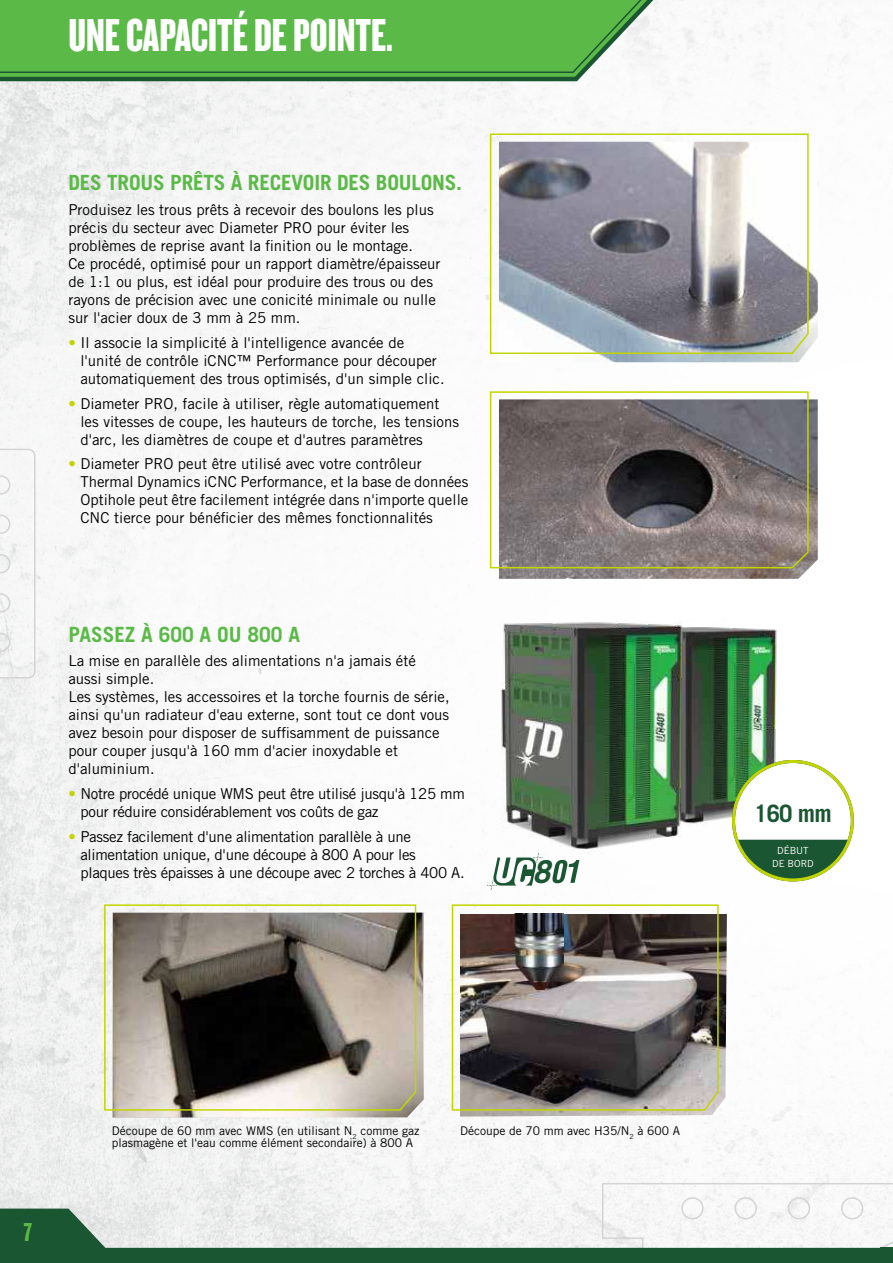
<style>
.page{position:relative;width:893px;height:1263px;background:#fff}
.page>*{position:absolute;margin:0;border:0;box-sizing:border-box;transform-origin:0 0}
.t1{font:48px "Knockout HTF68 Full Featherwt";color:#fff}
.t2{font:italic 700 31.5px "Trade Gothic LT Std";color:#1a5632}
.t3{font:27px "Knockout HTF68 Full Featherwt";color:#5bba47}
.t4{font:700 24px "Trade Gothic LT Std";color:#1a5632}
.t5{font:700 21px "Trade Gothic LT Std";letter-spacing:-.01em;color:#5bba47}
.t6{font:15px/18px "Trade Gothic LT Std";color:#000}
.t7{font:15px/18px "Trade Gothic LT Std";letter-spacing:-.02em;color:#000}
.t8{font:12px/12px "Trade Gothic LT Std";color:#000}
.t9{font:9.75px/12.9px "Trade Gothic LT Std";color:#fff;text-align:center}
.s1{color:#c2d500}
</style>
<div class="page">
<img style="left:0;top:0;width:892px;height:1208px">
<svg style="left:601px;top:1182px;width:292px;height:26px"></svg>
<svg style="left:0;top:448px;width:36px;height:231px"></svg>
<svg style="left:0;top:1208px;width:893px;height:55px"></svg>
<svg style="left:0;top:0;width:669px;height:84px"></svg>
<svg style="left:0;top:0;width:655px;height:74px;background:#61ba50"></svg>
<img style="left:460px;top:914px;width:267px;height:202px">
<svg style="left:451px;top:904px;width:268px;height:207px;background:#78726d"></svg>
<img style="left:499px;top:142px;width:319px;height:220px">
<img style="left:499px;top:399px;width:319px;height:180px">
<img style="left:515px;top:913px;width:49px;height:76px">
<img style="left:698px;top:611px;width:111px;height:223px">
<img style="left:468px;top:605px;width:230px;height:257px">
<div style="left:733px;top:761px;width:119px;height:119px;background:#fff;border-radius:50%"></div>
<svg style="left:737px;top:840px;width:112px;height:40px"></svg>
<div style="left:732px;top:760px;width:122px;height:121px;border:3px solid #c2d500;border-radius:50%"></div>
<svg style="left:487px;top:853px;width:56px;height:37px"></svg>
<svg style="left:552px;top:860px;width:27px;height:23px"></svg>
<img style="left:113px;top:913px;width:311px;height:204px">
<svg style="left:103px;top:904px;width:314px;height:207px;background:#837d71"></svg>
<svg style="left:489px;top:133px;width:320px;height:222px"></svg>
<svg style="left:489px;top:391px;width:320px;height:178px;background:#7c7571"></svg>
<h1 class="t1" style="left:68px;top:11px;width:326px">UNE CAPACITÉ DE POINTE.</h1>
<h3 class="t5" style="left:68px;top:170px;width:395px">DES TROUS PRÊTS À RECEVOIR DES BOULONS.</h3>
<p class="t6" style="left:68px;top:201px;width:374px">Produisez les trous prêts à recevoir des boulons les plus précis du secteur avec Diameter PRO pour éviter les problèmes de reprise avant la finition ou le montage.<br>Ce procédé, optimisé pour un rapport diamètre/épaisseur de 1:1 ou plus, est idéal pour produire des trous ou des rayons de précision avec une conicité minimale ou nulle sur l'acier doux de 3 mm à 25 mm.</p>
<p class="t6" style="left:80px;top:333px;width:366px;text-indent:-12px"><span class="s1">•</span> Il associe la simplicité à l'intelligence avancée de l'unité de contrôle iCNC™ Performance pour découper automatiquement des trous optimisés, d'un simple clic.</p>
<p class="t6" style="left:80px;top:394px;width:380px;text-indent:-12px"><span class="s1">•</span> Diameter PRO, facile à utiliser, règle automatiquement les vitesses de coupe, les hauteurs de torche, les tensions d'arc, les diamètres de coupe et d'autres paramètres</p>
<p class="t6" style="left:80px;top:455px;width:389px;text-indent:-12px"><span class="s1">•</span> Diameter PRO peut être utilisé avec votre contrôleur Thermal Dynamics iCNC Performance, et la base de données Optihole peut être facilement intégrée dans n'importe quelle CNC tierce pour bénéficier des mêmes fonctionnalités</p>
<h3 class="t5" style="left:68px;top:621px;width:233px">PASSEZ À 600 A OU 800 A</h3>
<p class="t6" style="left:68px;top:652px;width:383px">La mise en parallèle des alimentations n'a jamais été aussi simple.<br>Les systèmes, les accessoires et la torche fournis de série, ainsi qu'un radiateur d'eau externe, sont tout ce dont vous avez besoin pour disposer de suffisamment de puissance pour couper jusqu'à 160 mm d'acier inoxydable et d'aluminium.</p>
<p class="t7" style="left:80px;top:784px;width:386px;text-indent:-12px"><span class="s1">•</span> Notre procédé unique WMS peut être utilisé jusqu'à 125 mm pour réduire considérablement vos coûts de gaz</p>
<p class="t7" style="left:80px;top:827px;width:386px;text-indent:-12px"><span class="s1">•</span> Passez facilement d'une alimentation parallèle à une alimentation unique, d'une découpe à 800 A pour les plaques très épaisses à une découpe avec 2 torches à 400 A.</p>
<h2 class="t2" style="left:532px;top:853px;width:19px">8</h2>
<h3 class="t4" style="left:754px;top:799px;width:79px">160 mm</h3>
<p class="t9" style="left:772px;top:844px;width:43px">DÉBUT<br>DE BORD</p>
<h3 class="t3" style="left:24px;top:1219px;width:10px">7</h3>
<p class="t8" style="left:112px;top:1125px;width:309px">Découpe de 60 mm avec WMS (en utilisant N<sub>2</sub> comme gaz plasmagène et l'eau comme élément secondaire) à 800 A</p>
<p class="t8" style="left:460px;top:1125px;width:222px">Découpe de 70 mm avec H35/N<sub>2</sub> à 600 A</p>
</div>
